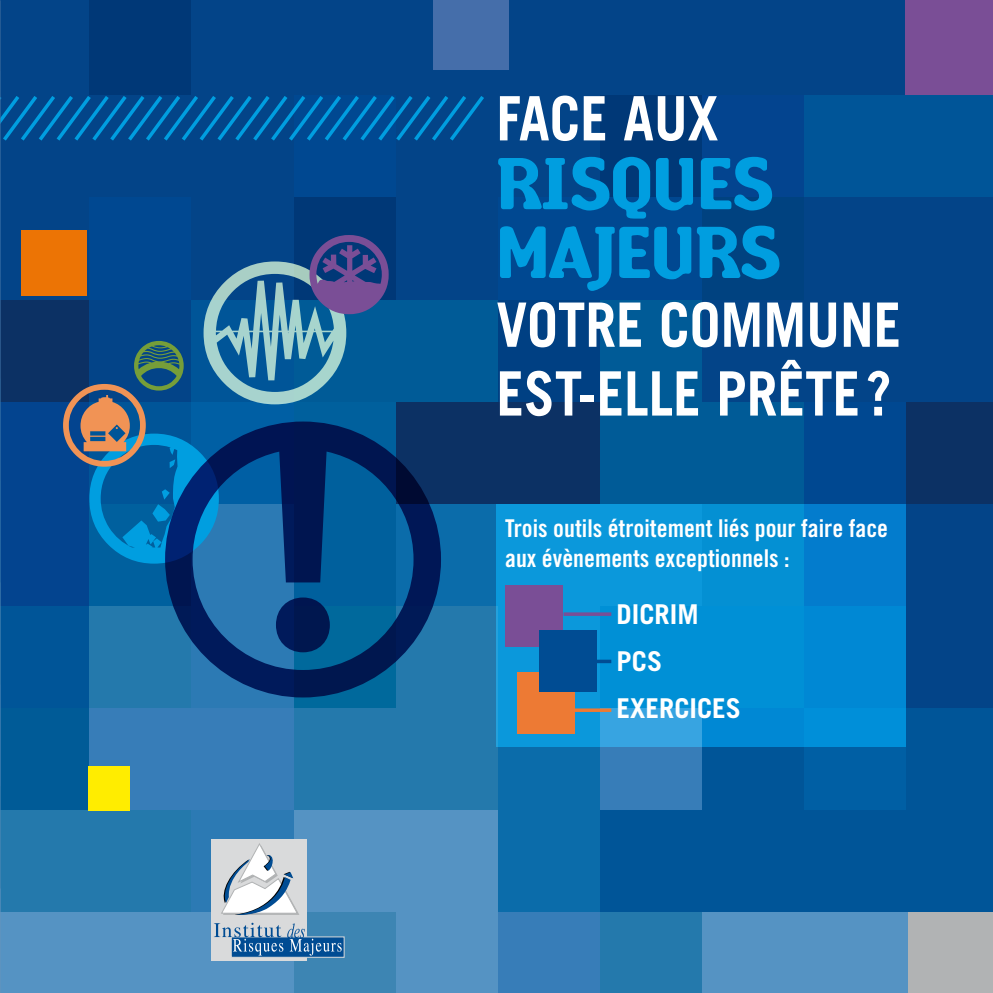
<style>
.page{position:relative;width:993px;height:993px;background:#fff}
.page>*{position:absolute;margin:0;border:0;box-sizing:border-box;transform-origin:0 0}
.t1{font:68.95px/68.8px "Amoebia Drop";color:#009ee0}
.t2{font:700 61.25px/68.8px "Trade Gothic";color:#fff;scale:.9 1}
.t3{font:700 27.3px/47.2px "Trade Gothic";color:#fff}
.t4{font:24.5px/29.4px "Trade Gothic Bold Cond Twenty";color:#fff}
</style>
<div class="page">
<div style="left:0;top:0;width:90px;height:96px;background:#034488"></div>
<div style="left:90px;top:0;width:102px;height:96px;background:#003877"></div>
<div style="left:192px;top:0;width:102px;height:96px;background:#034488"></div>
<div style="left:294px;top:0;width:102px;height:96px;background:#034488"></div>
<div style="left:396px;top:0;width:102px;height:96px;background:#034488"></div>
<div style="left:498px;top:0;width:102px;height:96px;background:#034488"></div>
<div style="left:600px;top:0;width:102px;height:96px;background:#034488"></div>
<div style="left:702px;top:0;width:102px;height:96px;background:#034488"></div>
<div style="left:804px;top:0;width:102px;height:96px;background:#034488"></div>
<div style="left:906px;top:0;width:86px;height:96px;background:#7a4e96"></div>
<div style="left:0;top:96px;width:90px;height:102px;background:#034488"></div>
<div style="left:90px;top:96px;width:102px;height:102px;background:#034488"></div>
<div style="left:192px;top:96px;width:102px;height:102px;background:#034488"></div>
<div style="left:294px;top:96px;width:102px;height:102px;background:#004891"></div>
<div style="left:396px;top:96px;width:102px;height:102px;background:#034488"></div>
<div style="left:498px;top:96px;width:102px;height:102px;background:#034488"></div>
<div style="left:600px;top:96px;width:102px;height:102px;background:#003877"></div>
<div style="left:702px;top:96px;width:102px;height:102px;background:#03448f"></div>
<div style="left:804px;top:96px;width:102px;height:102px;background:#005598"></div>
<div style="left:906px;top:96px;width:86px;height:102px;background:#005598"></div>
<div style="left:0;top:198px;width:90px;height:102px;background:#034488"></div>
<div style="left:90px;top:198px;width:102px;height:102px;background:#004891"></div>
<div style="left:192px;top:198px;width:102px;height:102px;background:#034488"></div>
<div style="left:294px;top:198px;width:102px;height:102px;background:#003877"></div>
<div style="left:396px;top:198px;width:102px;height:102px;background:#034488"></div>
<div style="left:498px;top:198px;width:102px;height:102px;background:#004891"></div>
<div style="left:600px;top:198px;width:102px;height:102px;background:#004891"></div>
<div style="left:702px;top:198px;width:102px;height:102px;background:#004280"></div>
<div style="left:804px;top:198px;width:102px;height:102px;background:#034488"></div>
<div style="left:906px;top:198px;width:86px;height:102px;background:#034488"></div>
<div style="left:0;top:300px;width:90px;height:102px;background:#0c3164"></div>
<div style="left:294px;top:300px;width:102px;height:102px;background:#005b97"></div>
<div style="left:396px;top:300px;width:102px;height:102px;background:#005b97"></div>
<div style="left:498px;top:300px;width:102px;height:102px;background:#004083"></div>
<div style="left:600px;top:300px;width:102px;height:102px;background:#005b97"></div>
<div style="left:702px;top:300px;width:102px;height:102px;background:#034488"></div>
<div style="left:804px;top:300px;width:102px;height:102px;background:#034488"></div>
<div style="left:906px;top:300px;width:86px;height:102px;background:#034488"></div>
<div style="left:0;top:402px;width:90px;height:102px;background:#03448f"></div>
<div style="left:396px;top:402px;width:102px;height:102px;background:#0c3164"></div>
<div style="left:498px;top:402px;width:102px;height:102px;background:#0c3164"></div>
<div style="left:600px;top:402px;width:102px;height:102px;background:#005b97"></div>
<div style="left:702px;top:402px;width:102px;height:102px;background:#005b97"></div>
<div style="left:804px;top:402px;width:102px;height:102px;background:#004891"></div>
<div style="left:906px;top:402px;width:86px;height:102px;background:#0c3164"></div>
<div style="left:0;top:504px;width:90px;height:102px;background:#03448f"></div>
<div style="left:90px;top:504px;width:102px;height:102px;background:#00609e"></div>
<div style="left:396px;top:504px;width:102px;height:102px;background:#0b6caa"></div>
<div style="left:906px;top:504px;width:86px;height:102px;background:#034488"></div>
<div style="left:0;top:606px;width:90px;height:102px;background:#005598"></div>
<div style="left:90px;top:606px;width:102px;height:102px;background:#2479ac"></div>
<div style="left:192px;top:606px;width:102px;height:102px;background:#2c7ab4"></div>
<div style="left:294px;top:606px;width:102px;height:102px;background:#00699c"></div>
<div style="left:396px;top:606px;width:102px;height:102px;background:#2479ac"></div>
<div style="left:906px;top:606px;width:86px;height:102px;background:#034488"></div>
<div style="left:0;top:708px;width:90px;height:102px;background:#005b97"></div>
<div style="left:90px;top:708px;width:102px;height:102px;background:#377db8"></div>
<div style="left:192px;top:708px;width:102px;height:102px;background:#377db8"></div>
<div style="left:294px;top:708px;width:102px;height:102px;background:#2479ac"></div>
<div style="left:396px;top:708px;width:102px;height:102px;background:#2479ac"></div>
<div style="left:498px;top:708px;width:102px;height:102px;background:#0b6caa"></div>
<div style="left:600px;top:708px;width:102px;height:102px;background:#377db8"></div>
<div style="left:702px;top:708px;width:102px;height:102px;background:#005598"></div>
<div style="left:804px;top:708px;width:102px;height:102px;background:#005fa4"></div>
<div style="left:906px;top:708px;width:86px;height:102px;background:#005598"></div>
<div style="left:0;top:810px;width:90px;height:102px;background:#2479ac"></div>
<div style="left:90px;top:810px;width:102px;height:102px;background:#2479ac"></div>
<div style="left:192px;top:810px;width:102px;height:102px;background:#2c7ab4"></div>
<div style="left:294px;top:810px;width:102px;height:102px;background:#5593c3"></div>
<div style="left:396px;top:810px;width:102px;height:102px;background:#5593c3"></div>
<div style="left:498px;top:810px;width:102px;height:102px;background:#0b6caa"></div>
<div style="left:600px;top:810px;width:102px;height:102px;background:#005598"></div>
<div style="left:702px;top:810px;width:102px;height:102px;background:#005598"></div>
<div style="left:804px;top:810px;width:102px;height:102px;background:#005598"></div>
<div style="left:906px;top:810px;width:86px;height:102px;background:#005598"></div>
<div style="left:0;top:912px;width:90px;height:80px;background:#5593c3"></div>
<div style="left:90px;top:912px;width:102px;height:80px;background:#5593c3"></div>
<div style="left:192px;top:912px;width:102px;height:80px;background:#5593c3"></div>
<div style="left:294px;top:912px;width:102px;height:80px;background:#3d85b3"></div>
<div style="left:396px;top:912px;width:102px;height:80px;background:#5593c3"></div>
<div style="left:498px;top:912px;width:102px;height:80px;background:#377db8"></div>
<div style="left:600px;top:912px;width:102px;height:80px;background:#2479ac"></div>
<div style="left:702px;top:912px;width:102px;height:80px;background:#5593c3"></div>
<div style="left:804px;top:912px;width:102px;height:80px;background:#5593c3"></div>
<div style="left:906px;top:912px;width:86px;height:80px;background:#5593c3"></div>
<svg style="left:0;top:92px;width:484px;height:52px"></svg>
<div style="left:433px;top:0;width:75px;height:69px;background:#456eaa"></div>
<div style="left:905px;top:0;width:87px;height:94px;background:#7a4e96"></div>
<svg style="left:496px;top:504px;width:409px;height:242px;background:#068fd6"></svg>
<div style="left:88px;top:766px;width:42px;height:44px;background:#ffed00"></div>
<div style="left:908px;top:912px;width:84px;height:80px;background:#b1b3b4"></div>
<div style="left:21px;top:230px;width:66px;height:66px;background:#ec7405"></div>
<div style="left:211px;top:838px;width:95px;height:122px;background:#d9dadb"></div>
<svg style="left:221px;top:843px;width:78px;height:72px"></svg>
<svg style="left:231px;top:936px;width:113px;height:21px"></svg>
<svg style="left:214px;top:922px;width:127px;height:33px"></svg>
<svg style="left:63px;top:235px;width:325px;height:328px"></svg>
<div style="left:505px;top:585px;width:58px;height:61px;background:#7a4e96"></div>
<div style="left:517px;top:672px;width:58px;height:61px;background:#ed7a34"></div>
<div style="left:539px;top:630px;width:57px;height:61px;background:#004c93"></div>
<hr style="left:563px;top:612px;width:48px;height:3px;background:#7a4e96">
<hr style="left:563px;top:659px;width:48px;height:4px;background:#004c93">
<hr style="left:563px;top:708px;width:48px;height:3px;background:#ed7a34">
<svg style="left:165px;top:421px;width:276px;height:276px"></svg>
<div style="left:276px;top:597px;width:54px;height:55px;background:#00174f;border-radius:50%"></div>
<h2 class="t2" style="left:496px;top:83px;width:248px">FACE AUX</h2>
<h1 class="t1" style="left:496px;top:151px;width:285px">RISQUES<br>MAJEURS</h1>
<h2 class="t2" style="left:496px;top:289px;width:451px">VOTRE COMM UNE<br>EST-ELLE PRÊTE ?</h2>
<p class="t4" style="left:505px;top:513px;width:384px">Trois outils étroitement liés pour faire face aux évènements exceptionnels :</p>
<p class="t3" style="left:616px;top:590px;width:83px">DICRIM<br>PCS<br>EXER</p>
<p class="t3" style="left:674px;top:684px;width:52px">CICES</p>
</div>
